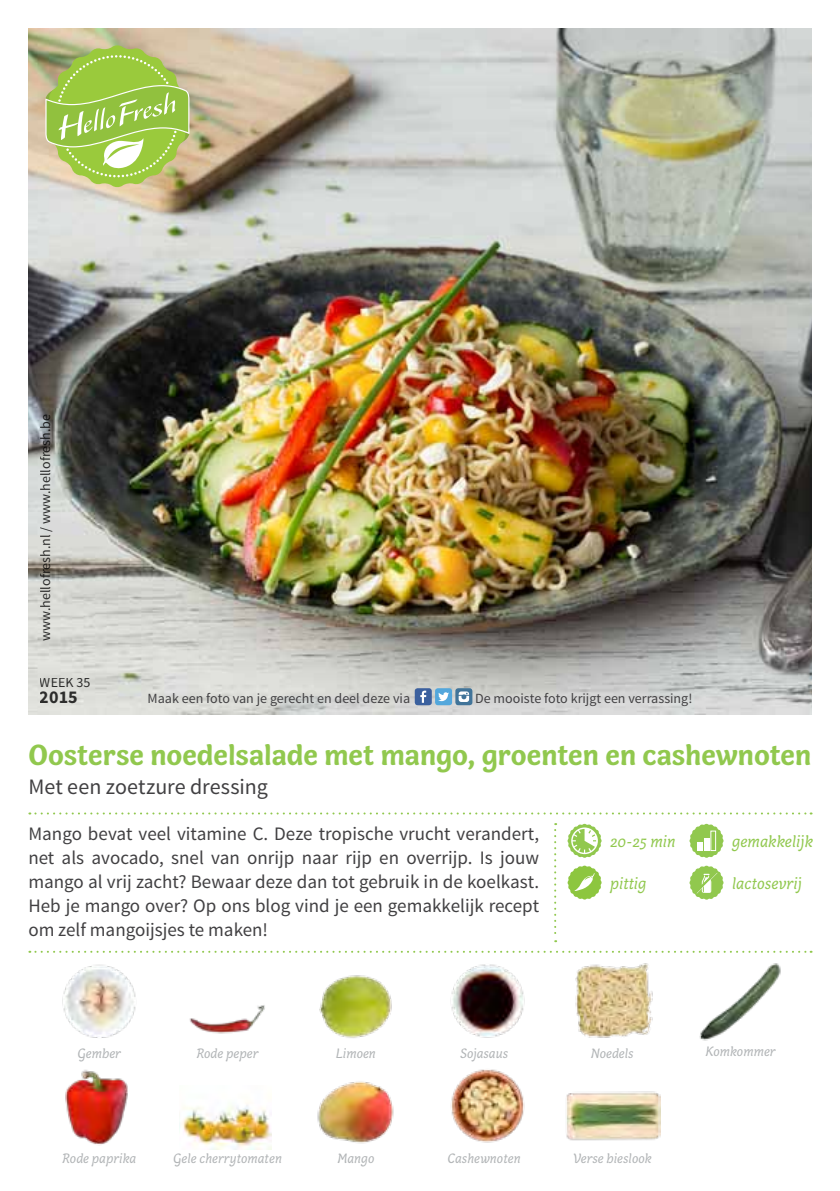
<style>
.page{position:relative;width:840px;height:1191px;background:#fff}
.page>*{position:absolute;margin:0;border:0;box-sizing:border-box;transform-origin:0 0}
.t1{font:700 30px "Capucine Basic";letter-spacing:-.005em;color:#91c84e}
.t2{font:22px "Source Sans Pro";color:#414042}
.t3{font:19px/24px "Source Sans Pro";color:#414042;text-align:justify}
.t4{font:700 18px "Source Sans Pro";color:#000}
.t5{font:italic 17px "Capucine Basic";color:#91c84e}
.t6{font:italic 14px "Capucine Basic";color:#b1b4b6}
.t7{font:14px "Source Sans Pro";color:#414042}
.t8{font:14px "Source Sans Pro";color:#000}
</style>
<div class="page">
<img style="left:28px;top:28px;width:783px;height:686px">
<svg style="left:45px;top:45px;width:144px;height:142px;background:#adc966"></svg>
<svg style="left:29px;top:812px;width:782px;height:2px"></svg>
<svg style="left:554px;top:823px;width:2px;height:119px"></svg>
<svg style="left:29px;top:950px;width:782px;height:2px"></svg>
<img style="left:319px;top:975px;width:73px;height:63px">
<img style="left:317px;top:1081px;width:77px;height:63px">
<img style="left:564px;top:952px;width:94px;height:86px">
<img style="left:566px;top:1091px;width:94px;height:50px">
<img style="left:65px;top:1069px;width:63px;height:76px">
<img style="left:439px;top:952px;width:94px;height:86px">
<img style="left:450px;top:1069px;width:75px;height:74px">
<img style="left:692px;top:952px;width:96px;height:89px">
<svg style="left:689px;top:823px;width:34px;height:35px"></svg>
<img style="left:189px;top:1005px;width:76px;height:29px">
<img style="left:53px;top:952px;width:94px;height:86px">
<img style="left:179px;top:1102px;width:92px;height:47px">
<svg style="left:567px;top:865px;width:34px;height:34px"></svg>
<div style="left:414px;top:688px;width:17px;height:17px;background:#3b609e;border-radius:3px"></div>
<svg style="left:420px;top:690px;width:6px;height:13px"></svg>
<div style="left:455px;top:688px;width:17px;height:17px;background:#417499;border-radius:3px"></div>
<svg style="left:458px;top:691px;width:11px;height:11px"></svg>
<div style="left:435px;top:688px;width:17px;height:17px;background:#53a7dc;border-radius:3px"></div>
<svg style="left:438px;top:692px;width:11px;height:9px"></svg>
<svg style="left:689px;top:865px;width:34px;height:35px"></svg>
<svg style="left:567px;top:823px;width:34px;height:35px"></svg>
<p class="t8" style="left:37px;top:641px;width:228px;rotate:-90deg">www.hellofresh.nl / www.hellofresh.be</p>
<p class="t8" style="left:40px;top:674px;width:52px">WEEK 35</p>
<p class="t4" style="left:40px;top:685px;width:40px">2015</p>
<p class="t7" style="left:147px;top:690px;width:264px">Maak een foto van je gerecht en deel deze via</p>
<p class="t7" style="left:475px;top:690px;width:218px">De mooiste foto krijgt een verrassing!</p>
<h1 class="t1" style="left:28px;top:731px;width:784px">Oosterse noedelsalade met mango, groenten en cashewnoten</h1>
<p class="t2" style="left:28px;top:772px;width:241px">Met een zoetzure dressing</p>
<p class="t3" style="left:28px;top:822px;width:512px">Mango bevat veel vitamine C. Deze tropische vrucht verandert, net als avocado, snel van onrijp naar rijp en overrijp. Is jouw mango al vrij zacht? Bewaar deze dan tot gebruik in de koelkast.<br>Heb je mango over? Op ons blog vind je een gemakkelijk recept om zelf mangoijsjes te maken!</p>
<p class="t5" style="left:609px;top:829px;width:67px">20-25 min</p>
<p class="t5" style="left:731px;top:829px;width:83px">gemakkelijk</p>
<p class="t5" style="left:609px;top:871px;width:38px">pittig</p>
<p class="t5" style="left:731px;top:871px;width:71px">lactosevrij</p>
<p class="t6" style="left:77px;top:1043px;width:45px">Gember</p>
<p class="t6" style="left:62px;top:1148px;width:75px">Rode paprika</p>
<p class="t6" style="left:196px;top:1042px;width:63px">Rode peper</p>
<p class="t6" style="left:173px;top:1148px;width:110px">Gele cherrytomaten</p>
<p class="t6" style="left:335px;top:1042px;width:42px">Limoen</p>
<p class="t6" style="left:337px;top:1148px;width:39px">Mango</p>
<p class="t6" style="left:460px;top:1043px;width:50px">Sojasaus</p>
<p class="t6" style="left:705px;top:1041px;width:72px">Komkommer</p>
<p class="t6" style="left:590px;top:1043px;width:44px">Noedels</p>
<p class="t6" style="left:447px;top:1148px;width:75px">Cashewnoten</p>
<p class="t6" style="left:572px;top:1148px;width:80px">Verse bieslook</p>
</div>
